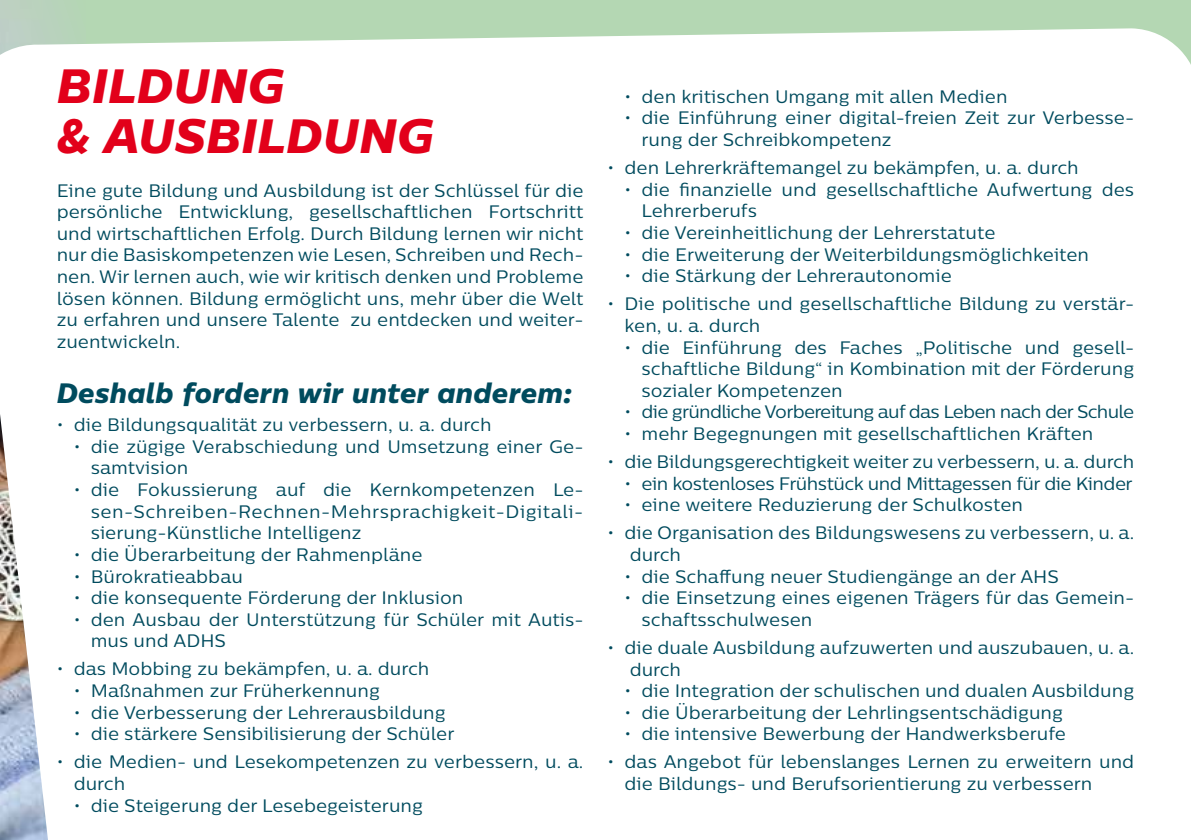
<style>
.page{position:relative;width:1191px;height:840px;background:#fff}
.page>*{position:absolute;margin:0;border:0;box-sizing:border-box;transform-origin:0 0}
.t1{font:italic 48px/50px "Centrale Sans X Bold";color:#e2001a}
.t2{font:italic 28px "Centrale Sans X Bold";color:#004b5e}
.t3{font:18px/21.6px "Centrale Sans";color:#004b5e}
.t4{font:18px "Centrale Sans";letter-spacing:-.04em;color:#004b5e}
.t5{font:18px "Centrale Sans";letter-spacing:-.03em;color:#004b5e}
</style>
<div class="page">
<div style="left:0;top:0;width:1191px;height:839px;background:#b4d7b3"></div>
<img style="left:0;top:0;width:47px;height:28px">
<div style="left:0;top:28px;width:1191px;height:811px;background:#fff"></div>
<h1 class="t1" style="left:57px;top:60px;width:379px">BILDUNG<br>&amp; AUSBILDUNG</h1>
<p class="t3" style="left:57px;top:179px;width:528px;text-align:justify">Eine gute Bildung und Ausbildung ist der Schlüssel für die persönliche Entwicklung, gesellschaftlichen Fortschritt und wirtschaftlichen Erfolg. Durch Bildung lernen wir nicht nur die Basiskompetenzen wie Lesen, Schreiben und Rech&shy;nen. Wir lernen auch, wie wir kritisch denken und Probleme lösen können. Bildung ermöglicht uns, mehr über die Welt zu erfahren und unsere Talente zu entdecken und weiter&shy;zuentwickeln.</p>
<h2 class="t2" style="left:57px;top:374px;width:517px">Deshalb fordern wir unter anderem:</h2>
<p class="t3" style="left:57px;top:413px;width:436px">• die Bildungsqualität zu verbessern, u. a. durch</p>
<p class="t3" style="left:91px;top:435px;width:494px;text-indent:-17px">• die zügige Verabschiedung und Umsetzung einer Ge&shy;samtvision</p>
<p class="t3" style="left:91px;top:478px;width:494px;text-align:justify;text-indent:-17px">• die Fokussierung auf die Kernkompetenzen Le&shy;sen-Schreiben-Rechnen-Mehrsprachigkeit-Digitali&shy;sierung-Künstliche Intelligenz</p>
<p class="t3" style="left:74px;top:543px;width:350px">• die Überarbeitung der Rahmenpläne</p>
<p class="t3" style="left:74px;top:564px;width:171px">• Bürokratieabbau</p>
<p class="t3" style="left:74px;top:586px;width:391px">• die konsequente Förderung der Inklusion</p>
<p class="t3" style="left:91px;top:608px;width:494px;text-indent:-17px">• den Ausbau der Unterstützung für Schüler mit Autis&shy;mus und ADHS</p>
<p class="t3" style="left:57px;top:657px;width:374px">• das Mobbing zu bekämpfen, u. a. durch</p>
<p class="t3" style="left:74px;top:679px;width:308px">• Maßnahmen zur Früherkennung</p>
<p class="t3" style="left:74px;top:700px;width:373px">• die Verbesserung der Lehrerausbildung</p>
<p class="t3" style="left:74px;top:722px;width:382px">• die stärkere Sensibilisierung der Schüler</p>
<p class="t3" style="left:74px;top:750px;width:511px;text-indent:-17px">• die Medien- und Lesekompetenzen zu verbessern, u. a. durch</p>
<p class="t3" style="left:74px;top:793px;width:351px">• die Steigerung der Lesebegeisterung</p>
<p class="t3" style="left:624px;top:85px;width:384px">• den kritischen Umgang mit allen Medien</p>
<p class="t3" style="left:641px;top:107px;width:494px;text-indent:-17px">• die Einführung einer digital-freien Zeit zur Verbesse&shy;rung der Schreibkompetenz</p>
<p class="t3" style="left:607px;top:156px;width:473px">• den Lehrerkräftemangel zu bekämpfen, u. a. durch</p>
<p class="t3" style="left:641px;top:178px;width:494px;text-indent:-17px">• die finanzielle und gesellschaftliche Aufwertung des<br>Lehrerberufs</p>
<p class="t3" style="left:624px;top:221px;width:372px">• die Vereinheitlichung der Lehrerstatute</p>
<p class="t3" style="left:624px;top:243px;width:466px">• die Erweiterung der Weiterbildungsmöglichkeiten</p>
<p class="t3" style="left:624px;top:264px;width:329px">• die Stärkung der Lehrerautonomie</p>
<p class="t3" style="left:624px;top:292px;width:511px;text-indent:-17px">• Die politische und gesellschaftliche Bildung zu verstär&shy;ken, u. a. durch</p>
<p class="t3" style="left:641px;top:336px;width:494px;text-align:justify;text-indent:-17px">• die Einführung des Faches „Politische und gesell&shy;schaftliche Bildung“ in Kombination mit der Förderung sozialer Kompetenzen</p>
<p class="t4" style="left:624px;top:400px;width:511px">• die gründliche Vorbereitung auf das Leben nach der Schule</p>
<p class="t3" style="left:624px;top:422px;width:470px">• mehr Begegnungen mit gesellschaftlichen Kräften</p>
<p class="t3" style="left:607px;top:450px;width:528px">• die Bildungsgerechtigkeit weiter zu verbessern, u. a. durch</p>
<p class="t5" style="left:624px;top:472px;width:509px">• ein kostenloses Frühstück und Mittagessen für die Kinder</p>
<p class="t3" style="left:624px;top:493px;width:400px">• eine weitere Reduzierung der Schulkosten</p>
<p class="t3" style="left:629px;top:521px;width:506px;text-indent:-22px">• die Organisation des Bildungswesens zu verbessern, u. a. durch</p>
<p class="t3" style="left:624px;top:565px;width:436px">• die Schaffung neuer Studiengänge an der AHS</p>
<p class="t3" style="left:641px;top:586px;width:494px;text-indent:-17px">• die Einsetzung eines eigenen Trägers für das Gemein&shy;schaftsschulwesen</p>
<p class="t3" style="left:629px;top:636px;width:506px;text-indent:-22px">• die duale Ausbildung aufzuwerten und auszubauen, u. a. durch</p>
<p class="t3" style="left:624px;top:679px;width:511px">• die Integration der schulischen und dualen Ausbildung</p>
<p class="t3" style="left:624px;top:701px;width:440px">• die Überarbeitung der Lehrlingsentschädigung</p>
<p class="t3" style="left:624px;top:722px;width:443px">• die intensive Bewerbung der Handwerksberufe</p>
<p class="t3" style="left:624px;top:750px;width:511px;text-indent:-17px">• das Angebot für lebenslanges Lernen zu erweitern und die Bildungs- und Berufsorientierung zu verbessern</p>
</div>
